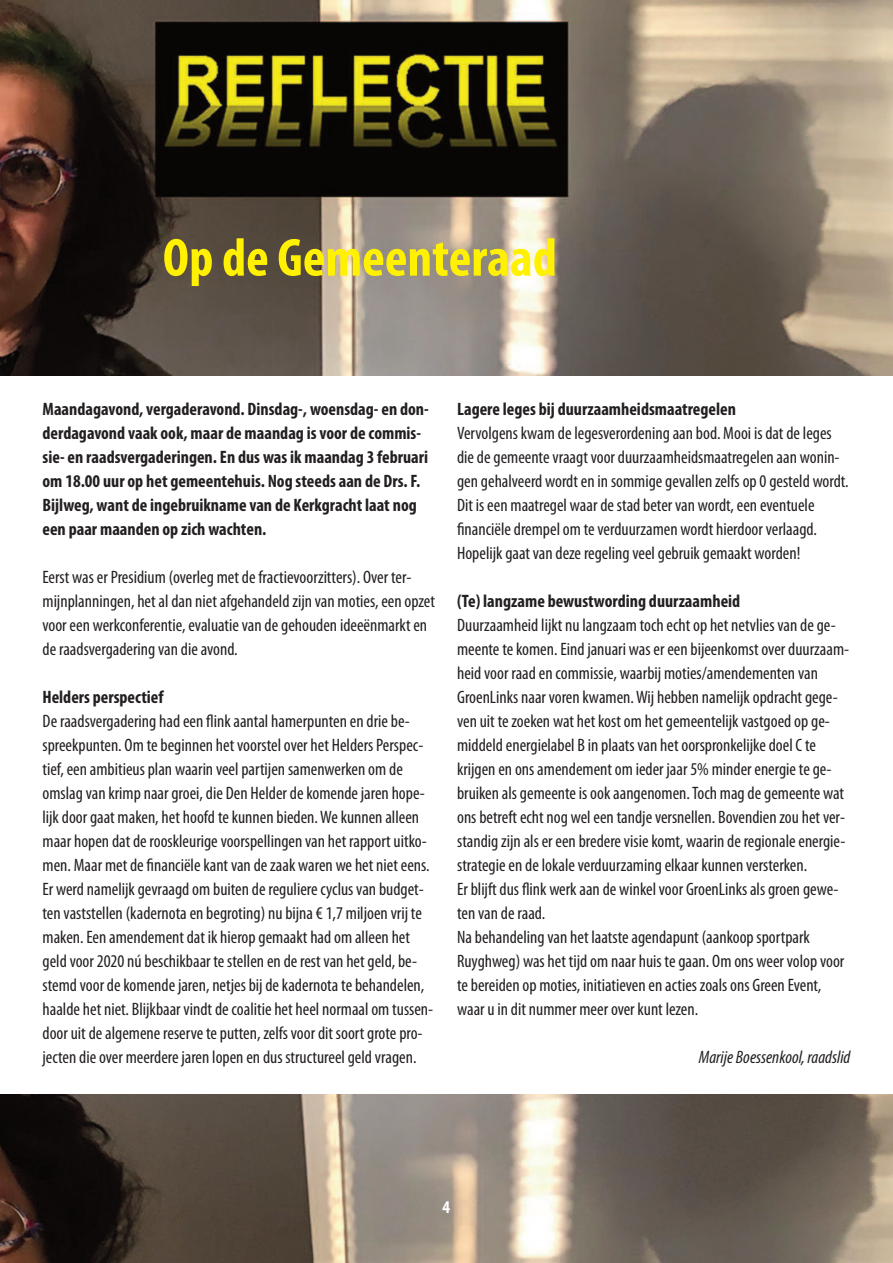
<style>
.page{position:relative;width:893px;height:1263px;background:#fff}
.page>*{position:absolute;margin:0;border:0;box-sizing:border-box;transform-origin:0 0}
.t1{font:700 condensed 54px "Myriad Pro";color:#fff101}
.t2{font:condensed 18px/24px "Myriad Pro";color:#231f20}
.t3{font:700 condensed 18px/24px "Myriad Pro";color:#231f20}
.t4{font:italic condensed 18px "Myriad Pro";color:#231f20}
.t5{font:700 condensed 18px "Myriad Pro";color:#fff}
</style>
<div class="page">
<img style="left:0;top:0;width:893px;height:375px">
<img style="left:0;top:1095px;width:893px;height:168px">
<h1 class="t1" style="left:163px;top:239px;width:395px">op de Gemeenteraad</h1>
<p class="t3" style="left:43px;top:398px;width:388px">Maandagavond, vergaderavond. Dinsdag-, woensdag- en don&shy;derdagavond vaak ook, maar de maandag is voor de commis&shy;sie- en raadsvergaderingen. En dus was ik maandag 3 februari om 18.00 uur op het gemeentehuis. Nog steeds aan de Drs. f.<br>Bijlweg, want de ingebruikname van de kerkgracht laat nog een paar maanden op zich wachten.</p>
<p class="t2" style="left:43px;top:566px;width:394px">Eerst was er Presidium (overleg met de fractievoorzitters). Over ter&shy;mijnplanningen, het al dan niet afgehandeld zijn van moties, een opzet voor een werkconferentie, evaluatie van de gehouden ideeënmarkt en de raadsvergadering van die avond.</p>
<p class="t3" style="left:43px;top:686px;width:123px">Helders perspectief</p>
<p class="t2" style="left:43px;top:710px;width:392px">De raadsvergadering had een flink aantal hamerpunten en drie be&shy;spreekpunten. Om te beginnen het voorstel over het Helders Perspec&shy;tief, een ambitieus plan waarin veel partijen samenwerken om de omslag van krimp naar groei, die Den Helder de komende jaren hope&shy;lijk door gaat maken, het hoofd te kunnen bieden.We kunnen alleen maar hopen dat de rooskleurige voorspellingen van het rapport uitko&shy;men. Maar met de financiële kant van de zaak waren we het niet eens.<br>Er werd namelijk gevraagd om buiten de reguliere cyclus van budget&shy;ten vaststellen (kadernota en begroting) nu bijna € 1,7 miljoen vrij te maken. Een amendement dat ik hierop gemaakt had om alleen het geld voor 2020 nú beschikbaar te stellen en de rest van het geld, be&shy;stemd voor de komende jaren, netjes bij de kadernota te behandelen, haalde het niet. Blijkbaar vindt de coalitie het heel normaal om tussen&shy;door uit de algemene reserve te putten, zelfs voor dit soort grote pro&shy;jecten die over meerdere jaren lopen en dus structureel geld vragen.</p>
<p class="t3" style="left:457px;top:398px;width:280px">Lagere leges bij duurzaamheidsmaatregelen</p>
<p class="t2" style="left:457px;top:422px;width:393px">Vervolgens kwam de legesverordening aan bod. Mooi is dat de leges die de gemeente vraagt voor duurzaamheidsmaatregelen aan wonin&shy;gen gehalveerd wordt en in sommige gevallen zelfs op 0 gesteld wordt.<br>Dit is een maatregel waar de stad beter van wordt, een eventuele financiële drempel om te verduurzamen wordt hierdoor verlaagd.<br>Hopelijk gaat van deze regeling veel gebruik gemaakt worden!</p>
<p class="t3" style="left:457px;top:590px;width:285px">(Te) langzame bewustwording duurzaamheid</p>
<p class="t2" style="left:457px;top:614px;width:394px">Duurzaamheid lijkt nu langzaam toch echt op het netvlies van de ge&shy;meente te komen. Eind januari was er een bijeenkomst over duurzaam&shy;heid voor raad en commissie, waarbij moties/amendementen van GroenLinks naar voren kwamen.Wij hebben namelijk opdracht gege&shy;ven uit te zoeken wat het kost om het gemeentelijk vastgoed op ge&shy;middeld energielabel B in plaats van het oorspronkelijke doel C te krijgen en ons amendement om ieder jaar 5% minder energie te ge&shy;bruiken als gemeente is ook aangenomen.Toch mag de gemeente wat ons betreft echt nog wel een tandje versnellen. Bovendien zou het ver&shy;standig zijn als er een bredere visie komt, waarin de regionale energie&shy;strategie en de lokale verduurzaming elkaar kunnen versterken.<br>Er blijft dus flink werk aan de winkel voor GroenLinks als groen gewe&shy;ten van de raad.<br>Na behandeling van het laatste agendapunt (aankoop sportpark Ruyghweg) was het tijd om naar huis te gaan. Om ons weer volop voor te bereiden op moties, initiatieven en acties zoals ons Green Event, waar u in dit nummer meer over kunt lezen.</p>
<p class="t4" style="left:699px;top:1050px;width:153px">Marije Boessenkool, raadslid</p>
<p class="t5" style="left:443px;top:1200px;width:9px">4</p>
</div>
